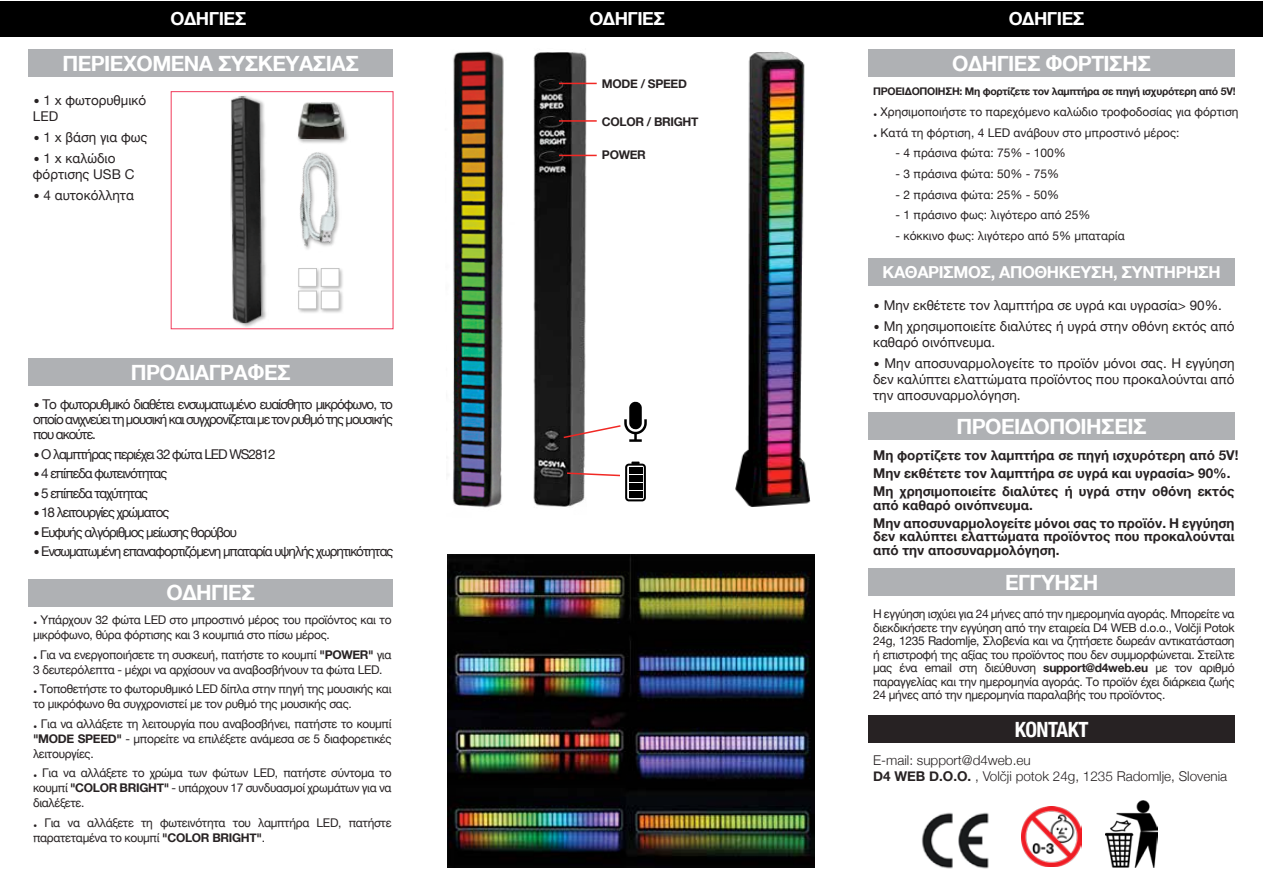
<style>
.page{position:relative;width:1263px;height:893px;background:#fff}
.page>*{position:absolute;margin:0;border:0;box-sizing:border-box;transform-origin:0 0}
.t1{font:700 21px "Helvetica Neue";letter-spacing:-.025em;color:#fff}
.t2{font:700 condensed 21px "Helvetica Neue";letter-spacing:-.025em;color:#fff}
.t3{font:700 18px "Helvetica Neue";letter-spacing:-.025em;color:#fff}
.t4{font:700 16.5px "Helvetica Neue";letter-spacing:-.025em;color:#fff}
.t5{font:13.5px/15px "Helvetica Neue";letter-spacing:-.075em;color:#272223;text-align:justify}
.t6{font:700 13.5px/18px "Helvetica Neue";color:#272223}
.t7{font:13.5px/16.2px "Helvetica Neue";color:#272223}
.t8{font:300 13.5px/16.5px "Helvetica Neue";color:#272223}
.t9{font:12px/15px "Helvetica Neue";letter-spacing:-.025em;color:#272223}
.t10{font:12px "Helvetica Neue";color:#272223}
.t11{font:700 12px "Helvetica Neue";letter-spacing:-.025em;color:#272223}
.t12{font:700 10.5px "Helvetica Neue";letter-spacing:-.025em;color:#272223}
.s1{font-size:19.5px}
.s2{font-weight:700}
</style>
<div class="page">
<img style="left:300px;top:152px;width:39px;height:98px">
<img style="left:297px;top:119px;width:51px;height:24px">
<img style="left:298px;top:102px;width:46px;height:37px">
<img style="left:228px;top:121px;width:40px;height:209px">
<img style="left:230px;top:96px;width:34px;height:227px">
<img style="left:298px;top:268px;width:20px;height:19px">
<div style="left:299px;top:268px;width:18px;height:19px;background:#fff;border:1px solid #c3c3c3"></div>
<img style="left:318px;top:268px;width:25px;height:19px">
<div style="left:321px;top:268px;width:18px;height:19px;background:#fff;border:1px solid #c3c3c3"></div>
<img style="left:298px;top:287px;width:20px;height:26px">
<div style="left:298px;top:291px;width:19px;height:18px;background:#fff;border:1px solid #c3c3c3"></div>
<img style="left:318px;top:287px;width:25px;height:26px">
<div style="left:321px;top:291px;width:18px;height:18px;background:#fff;border:1px solid #c3c3c3"></div>
<img style="left:452px;top:51px;width:52px;height:457px">
<img style="left:533px;top:52px;width:53px;height:455px">
<svg style="left:562px;top:401px;width:85px;height:41px"></svg>
<svg style="left:565px;top:462px;width:81px;height:39px"></svg>
<hr style="left:559px;top:155px;width:38px;height:1px;background:#f12824">
<hr style="left:559px;top:120px;width:38px;height:2px;background:#f12824">
<hr style="left:559px;top:83px;width:38px;height:1px;background:#f12824">
<img style="left:736px;top:52px;width:74px;height:455px">
<img style="left:448px;top:555px;width:367px;height:312px">
<div style="left:171px;top:91px;width:222px;height:238px;border:1px solid #f13b5b"></div>
<div style="left:0;top:1px;width:1262px;height:36px;background:#000"></div>
<img style="left:1022px;top:807px;width:59px;height:59px">
<img style="left:921px;top:812px;width:68px;height:57px">
<div style="left:868px;top:716px;width:366px;height:27px;background:#272223"></div>
<img style="left:1105px;top:801px;width:52px;height:66px">
<div style="left:868px;top:569px;width:366px;height:27px;background:#afb1b4"></div>
<div style="left:28px;top:50px;width:365px;height:27px;background:#afb1b4"></div>
<div style="left:28px;top:359px;width:365px;height:27px;background:#afb1b4"></div>
<div style="left:28px;top:579px;width:365px;height:27px;background:#afb1b4"></div>
<div style="left:868px;top:50px;width:366px;height:27px;background:#afb1b4"></div>
<div style="left:868px;top:258px;width:366px;height:27px;background:#afb1b4"></div>
<div style="left:868px;top:413px;width:366px;height:27px;background:#afb1b4"></div>
<h2 class="t3" style="left:171px;top:5px;width:77px">ΟΔΗΓΙΕΣ</h2>
<h2 class="t3" style="left:589px;top:5px;width:77px">ΟΔΗΓΙΕΣ</h2>
<h2 class="t3" style="left:1009px;top:5px;width:77px">ΟΔΗΓΙΕΣ</h2>
<h1 class="t1" style="left:62px;top:47px;width:298px">ΠΕΡΙΕΧΟΜΕΝΑ ΣΥΣΚΕΥΑΣΙΑΣ</h1>
<p class="t7" style="left:33px;top:93px;width:115px"><span class="s1">•</span> 1 x φωτορυθμικό<br>LED</p>
<p class="t7" style="left:33px;top:130px;width:116px"><span class="s1">•</span> 1 x βάση για φως</p>
<p class="t7" style="left:33px;top:151px;width:103px"><span class="s1">•</span> 1 x καλώδιο φόρτισης USB C</p>
<p class="t7" style="left:33px;top:188px;width:102px"><span class="s1">•</span> 4 αυτοκόλλητα</p>
<h1 class="t1" style="left:131px;top:356px;width:161px">ΠΡΟΔΙΑΓΡΑΦΕΣ</h1>
<p class="t5" style="left:33px;top:398px;width:362px"><span class="s1">•</span> Το φωτορυθμικό διαθέτει ενσωματωμένο ευαίσθητο μικρόφωνο, το οποίο ανιχνεύει τη μουσική και συγχρονίζεται με τον ρυθμό της μουσικής που ακούτε.</p>
<p class="t5" style="left:33px;top:447px;width:244px"><span class="s1">•</span> Ο λαμπτήρας περιέχει 32 φώτα LED WS2812</p>
<p class="t5" style="left:33px;top:467px;width:136px"><span class="s1">•</span> 4 επίπεδα φωτεινότητας</p>
<p class="t5" style="left:33px;top:486px;width:117px"><span class="s1">•</span> 5 επίπεδα ταχύτητας</p>
<p class="t5" style="left:33px;top:506px;width:138px"><span class="s1">•</span> 18 λειτουργίες χρώματος</p>
<p class="t5" style="left:33px;top:525px;width:206px"><span class="s1">•</span> Ευφυής αλγόριθμος μείωσης θορύβου</p>
<p class="t5" style="left:33px;top:545px;width:362px"><span class="s1">•</span> Ενσωματωμένη επαναφορτιζόμενη μπαταρία υψηλής χωρητικότητας</p>
<h1 class="t1" style="left:167px;top:576px;width:90px">ΟΔΗΓΙΕΣ</h1>
<p class="t9" style="left:33px;top:613px;width:360px">• Υπάρχουν 32 φώτα LED στο μπροστινό μέρος του προϊόντος και το μικρόφωνο, θύρα φόρτισης και 3 κουμπιά στο πίσω μέρος.</p>
<p class="t9" style="left:33px;top:648px;width:360px">• Για να ενεργοποιήσετε τη συσκευή, πατήστε το κουμπί <span class="s2">"POWER"</span> για<br>3 δευτερόλεπτα - μέχρι να αρχίσουν να αναβοσβήνουν τα φώτα LED.</p>
<p class="t9" style="left:33px;top:682px;width:360px">• Τοποθετήστε το φωτορυθμικό LED δίπλα στην πηγή της μουσικής και το μικρόφωνο θα συγχρονιστεί με τον ρυθμό της μουσικής σας.</p>
<p class="t9" style="left:33px;top:717px;width:360px;text-align:justify">• Για να αλλάξετε τη λειτουργία που αναβοσβήνει, πατήστε το κουμπί <span class="s2">"MODE SPEED"</span> - μπορείτε να επιλέξετε ανάμεσα σε 5 διαφορετικές λειτουργίες.</p>
<p class="t9" style="left:33px;top:766px;width:360px;text-align:justify">• Για να αλλάξετε το χρώμα των φώτων LED, πατήστε σύντομα το κουμπί <span class="s2">"COLOR BRIGHT"</span> - υπάρχουν 17 συνδυασμοί χρωμάτων για να διαλέξετε.</p>
<p class="t9" style="left:33px;top:816px;width:360px">• Για να αλλάξετε τη φωτεινότητα του λαμπτήρα LED, πατήστε παρατεταμένα το κουμπί <span class="s2">"COLOR BRIGHT"</span>.</p>
<p class="t11" style="left:602px;top:75px;width:86px">MODE / SPEED</p>
<p class="t11" style="left:602px;top:112px;width:98px">COLOR / BRIGHT</p>
<p class="t11" style="left:602px;top:146px;width:45px">POWER</p>
<h1 class="t1" style="left:952px;top:47px;width:200px">ΟΔΗΓΙΕΣ ΦΟΡΤΙΣΗΣ</h1>
<p class="t12" style="left:873px;top:83px;width:364px">ΠΡΟΕΙΔΟΠΟΙΗΣΗ: Μη φορτίζετε τον λαμπτήρα σε πηγή ισχυρότερη από 5V!</p>
<p class="t10" style="left:873px;top:103px;width:367px">• Χρησιμοποιήστε το παρεχόμενο καλώδιο τροφοδοσίας για φόρτιση</p>
<p class="t10" style="left:873px;top:124px;width:308px">• Κατά τη φόρτιση, 4 LED ανάβουν στο μπροστινό μέρος:</p>
<p class="t10" style="left:895px;top:144px;width:172px">- 4 πράσινα φώτα: 75% - 100%</p>
<p class="t10" style="left:895px;top:165px;width:165px">- 3 πράσινα φώτα: 50% - 75%</p>
<p class="t10" style="left:895px;top:186px;width:165px">- 2 πράσινα φώτα: 25% - 50%</p>
<p class="t10" style="left:895px;top:206px;width:196px">- 1 πράσινο φως: λιγότερο από 25%</p>
<p class="t10" style="left:895px;top:227px;width:231px">- κόκκινο φως: λιγότερο από 5% μπαταρία</p>
<h3 class="t4" style="left:882px;top:259px;width:340px">ΚΑΘΑΡΙΣΜΟΣ, ΑΠΟΘΗΚΕΥΣΗ, ΣΥΝΤΗΡΗΣΗ</h3>
<p class="t7" style="left:873px;top:298px;width:350px"><span class="s1">•</span> Μην εκθέτετε τον λαμπτήρα σε υγρά και υγρασία&gt; 90%.</p>
<p class="t7" style="left:873px;top:319px;width:363px"><span class="s1">•</span> Μη χρησιμοποιείτε διαλύτες ή υγρά στην οθόνη εκτός από καθαρό οινόπνευμα.</p>
<p class="t5" style="left:873px;top:356px;width:363px;line-height:16.2px"><span class="s1">•</span> Μην αποσυναρμολογείτε το προϊόν μόνοι σας. Η εγγύηση δεν καλύπτει ελαττώματα προϊόντος που προκαλούνται από την αποσυναρμολόγηση.</p>
<h1 class="t1" style="left:956px;top:410px;width:192px">ΠΡΟΕΙΔΟΠΟΙΗΣΕΙΣ</h1>
<p class="t6" style="left:873px;top:447px;width:367px">Μη φορτίζετε τον λαμπτήρα σε πηγή ισχυρότερη από 5V!<br>Μην εκθέτετε τον λαμπτήρα σε υγρά και υγρασία&gt; 90%.<br>Μη χρησιμοποιείτε διαλύτες ή υγρά στην οθόνη εκτός</p>
<p class="t6" style="left:873px;top:496px;width:363px">από καθαρό οινόπνευμα.<br>Μην αποσυναρμολογείτε μόνοι σας το προϊόν. Η εγγύηση</p>
<p class="t6" style="left:873px;top:530px;width:363px;line-height:13.5px">δεν καλύπτει ελαττώματα προϊόντος που προκαλούνται από την αποσυναρμολόγηση.</p>
<h1 class="t1" style="left:1005px;top:566px;width:95px">ΕΓΓΥΗΣΗ</h1>
<p class="t9" style="left:873px;top:608px;width:363px;line-height:13.5px;text-align:justify">Η εγγύηση ισχύει για 24 μήνες από την ημερομηνία αγοράς. Μπορείτε να διεκδικήσετε την εγγύηση από την εταιρεία D4 WEB d.o.o., Volčji Potok 24g, 1235 Radomlje, Σλοβενία και να ζητήσετε δωρεάν αντικατάσταση ή επιστροφή της αξίας του προϊόντος που δεν συμμορφώνεται. Στείλτε μας ένα email στη διεύθυνση <span class="s2">support@d4web.eu</span> με τον αριθμό παραγγελίας και την ημερομηνία αγοράς. Το προϊόν έχει διάρκεια ζωής 24 μήνες από την ημερομηνία παραλαβής του προϊόντος.</p>
<h1 class="t2" style="left:1015px;top:712px;width:75px">KONTAKT</h1>
<p class="t8" style="left:873px;top:751px;width:356px">E-mail: support@d4web.eu<br><span class="s2">D4 WEB D.O.O.</span> , Volčji potok 24g, 1235 Radomlje, Slovenia</p>
</div>
